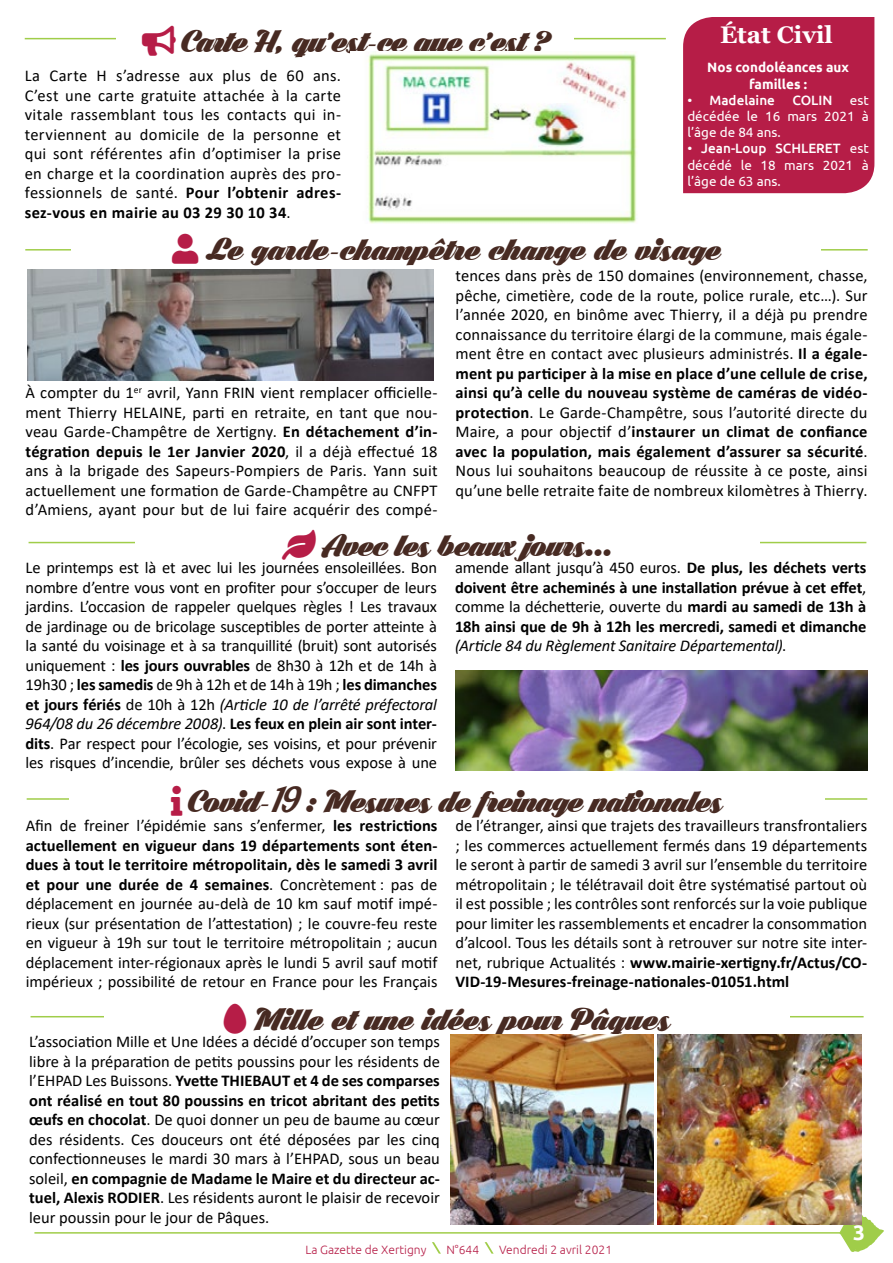
<style>
.page{position:relative;width:893px;height:1263px;background:#fff}
.page>*{position:absolute;margin:0;border:0;box-sizing:border-box;transform-origin:0 0}
.t1{font:34.5px "Black Larch PERSONALUSEONLY";letter-spacing:-.02em;color:#472a22}
.t2{font:34.5px "Black Larch PERSONALUSEONLY";color:#472a22}
.t3{font:700 24px "Georgia";color:#fff}
.t4{font:700 21px "Ubuntu";color:#fff}
.t5{font:16.5px/19.5px "Calibri";color:#000;text-align:justify}
.t6{font:700 16.5px/19.5px "Calibri";letter-spacing:-.01em;color:#000;text-align:justify}
.t7{font:13.5px/16.2px "Ubuntu";color:#fff;text-align:justify}
.t8{font:700 13.5px/16.2px "Ubuntu";color:#fff;text-align:center}
.t9{font:500 13.5px "Ubuntu";color:#fff}
.t10{font:300 12px "Ubuntu";color:#b61d47}
.s1{color:#b61d47}
.s2{font-weight:700}
.s3{font-weight:400}
.s4{font-weight:500}
.s5{font-style:italic}
.s6{font-weight:400;font-style:italic}
.s7{font-family:"Blenda Script";font-style:italic}
</style>
<div class="page">
<svg style="left:432px;top:1242px;width:9px;height:11px"></svg>
<svg style="left:485px;top:1242px;width:8px;height:11px"></svg>
<hr style="left:34px;top:1232px;width:811px;height:1px;background:#a0cd49">
<svg style="left:839px;top:1215px;width:45px;height:37px"></svg>
<div style="left:683px;top:17px;width:191px;height:176px;background:#b61d47"></div>
<hr style="left:25px;top:249px;width:843px;height:2px;background:#a0cd49">
<div style="left:72px;top:234px;width:749px;height:32px;background:#fff"></div>
<img style="left:27px;top:269px;width:407px;height:111px">
<hr style="left:27px;top:798px;width:840px;height:2px;background:#a0cd49">
<div style="left:69px;top:786px;width:756px;height:26px;background:#fff"></div>
<hr style="left:29px;top:542px;width:837px;height:1px;background:#a0cd49">
<div style="left:135px;top:529px;width:624px;height:27px;background:#fff"></div>
<hr style="left:25px;top:38px;width:641px;height:1px;background:#a0cd49">
<div style="left:117px;top:26px;width:457px;height:26px;background:#fff"></div>
<img style="left:367px;top:51px;width:270px;height:173px">
<hr style="left:31px;top:1016px;width:833px;height:1px;background:#a0cd49">
<div style="left:105px;top:1003px;width:685px;height:27px;background:#fff"></div>
<img style="left:451px;top:1035px;width:202px;height:189px">
<img style="left:658px;top:1034px;width:204px;height:190px">
<img style="left:455px;top:670px;width:412px;height:101px">
<h1 class="t1" style="left:142px;top:21px;width:408px"><span class="s1">★</span> Carte H, qu’est-ce que c’est ?</h1>
<p class="t5" style="left:25px;top:66px;width:318px">La Carte H s’adresse aux plus de 60 ans.<br>C’est une carte gratuite attachée à la carte vitale rassemblant tous les contacts qui in&shy;terviennent au domicile de la personne et qui sont référentes afin d’optimiser la prise en charge et la coordination auprès des pro&shy;fessionnels de santé. <span class="s2">Pour l’obtenir adres&shy;sez-vous en mairie au 03 29 30 10 34</span>.</p>
<h2 class="t3" style="left:720px;top:19px;width:114px">État Civil</h2>
<p class="t8" style="left:707px;top:59px;width:143px">Nos condoléances aux familles :</p>
<p class="t9" style="left:687px;top:91px;width:89px"><span class="s3">•</span> Madelaine</p>
<p class="t9" style="left:792px;top:91px;width:42px">COLIN</p>
<p class="t7" style="left:687px;top:91px;width:183px;text-indent:162px">est décédée le 16 mars 2021 à l’âge de 84 ans.</p>
<p class="t7" style="left:687px;top:140px;width:183px">• <span class="s4">Jean-Loup SCHLERET</span> est décédé le 18 mars 2021 à l’âge de 63 ans.</p>
<h1 class="t2" style="left:206px;top:230px;width:517px">Le garde-champêtre change de visage</h1>
<p class="t5" style="left:25px;top:383px;width:414px">À compter du 1<sup>er</sup> avril, Yann FRIN vient remplacer officielle&shy;ment Thierry H ELAINE, parti en retraite, en tant que nou&shy;veau Garde-Champêtre de Xertigny. <span class="s2">En détachement d’in&shy;tégration depuis le 1er Janvier 2020</span>, il a déjà effectué 18 ans à la brigade des Sapeurs-Pompiers de Paris. Yann suit actuellement une formation de Garde-Champêtre au CNFPT d’Amiens, ayant pour but de lui faire acquérir des compé-</p>
<p class="t5" style="left:456px;top:266px;width:414px">tences dans près de 150 domaines (environnement, chasse, pêche, cimetière, code de la route, police rurale, etc…). Sur l’année 2020, en binôme avec Thierry, il a déjà pu prendre connaissance du territoire élargi de la commune, mais égale&shy;ment être en contact avec plusieurs administrés. <span class="s2">Il a égale&shy;ment pu participer à la mise en place d’une cellule de crise, ainsi qu’à celle du nouveau système de caméras de vidéo&shy;protection</span>. Le Garde-Champêtre, sous l’autorité directe du Maire, a pour objectif d’<span class="s2">instaurer un climat de confiance avec la population, mais également d’assurer sa sécurité</span>.<br>Nous lui souhaitons beaucoup de réussite à ce poste, ainsi qu’une belle retraite faite de nombreux kilomètres à Thierry.</p>
<h1 class="t1" style="left:282px;top:525px;width:332px"><span class="s1">●</span> Avec les beaux jours...</h1>
<p class="t5" style="left:26px;top:558px;width:413px">Le printemps est là et avec lui les journées ensoleillées. Bon nombre d’entre vous vont en profiter pour s’occuper de leurs jardins. L’occasion de rappeler quelques règles ! Les travaux de jardinage ou de bricolage susceptibles de porter atteinte à la santé du voisinage et à sa tranquillité (bruit) sont autorisés uniquement : <span class="s2">les jours ouvrables</span> de 8h30 à 12h et de 14h à 19h30 ; <span class="s2">les samedis</span> de 9h à 12h et de 14h à 19h ; <span class="s2">les dimanches et jours fériés</span> de 10h à 12h <span class="s5">(Article 10 de l’arrêté préfectoral 964/08 du 26 décembre 2008)</span>. <span class="s2">Les feux en plein air sont inter&shy;dits</span>. Par respect pour l’écologie, ses voisins, et pour prévenir les risques d’incendie, brûler ses déchets vous expose à une</p>
<p class="t6" style="left:455px;top:558px;width:413px"><span class="s3">amende allant jusqu’à 450 euros.</span> De plus, les déchets verts doivent être acheminés à une installation prévue à cet effet<span class="s3">, comme la déchetterie, ouverte du</span> mardi au samedi de 13h à 18h ainsi que de 9h à 12h les mercredi, samedi et dimanche <span class="s6">(Article 84 du Règlement Sanitaire Départemental)</span><span class="s3">.</span></p>
<h1 class="t1" style="left:171px;top:781px;width:553px"><span class="s1">■□</span> Covid-<span class="s7">19</span>: Mesures de freinage nationales</h1>
<p class="t5" style="left:26px;top:816px;width:413px">Afin de freiner l’épidémie sans s’enfermer, <span class="s2">les restrictions actuellement en vigueur dans 19 départements sont éten&shy;dues à tout le territoire métropolitain, dès le samedi 3 avril et pour une durée de 4 semaines</span>. Concrètement : pas de déplacement en journée au-delà de 10 km sauf motif impé&shy;rieux (sur présentation de l’attestation) ; le couvre-feu reste en vigueur à 19h sur tout le territoire métropolitain ; aucun déplacement inter-régionaux après le lundi 5 avril sauf motif impérieux ; possibilité de retour en France pour les Français</p>
<p class="t5" style="left:455px;top:816px;width:413px">de l’étranger, ainsi que trajets des travailleurs transfrontaliers ; les commerces actuellement fermés dans 19 départements le seront à partir de samedi 3 avril sur l’ensemble du territoire métropolitain ; le télétravail doit être systématisé partout où il est possible ; les contrôles sont renforcés sur la voie publique pour limiter les rassemblements et encadrer la consommation d’alcool. Tous les détails sont à retrouver sur notre site inter&shy;net, rubrique Actualités : <span class="s2">www.mairie-xertigny.fr/Actus/CO-VID-19-Mesures-freinage-nationales-01051.html</span></p>
<h1 class="t2" style="left:254px;top:999px;width:418px">Mille et une idées pour Pâques</h1>
<p class="t5" style="left:29px;top:1031px;width:412px">L’association Mille et U ne Idées a décidé d’occuper son temps libre à la préparation de petits poussins pour les résidents de l’EH PAD Les Buissons. <span class="s2">Yvette THIEBAUT et 4 de ses comparses ont réalisé en tout 80 poussins en tricot abritant des petits œufs en chocolat</span>. De quoi donner un peu de baume au cœur des résidents. Ces douceurs ont été déposées par les cinq confectionneuses le mardi 30 mars à l’EH PAD, sous un beau soleil, <span class="s2">en compagnie de Madame le Maire et du directeur ac&shy;tuel, Alexis RODIER</span>. Les résidents auront le plaisir de recevoir leur poussin pour le jour de Pâques.</p>
<p class="t10" style="left:305px;top:1242px;width:123px">La Gazette de Xertigny</p>
<p class="t10" style="left:446px;top:1242px;width:34px">N°644</p>
<p class="t10" style="left:499px;top:1242px;width:114px">Vendredi 2 avril 2021</p>
<p class="t4" style="left:853px;top:1219px;width:13px">3</p>
</div>
